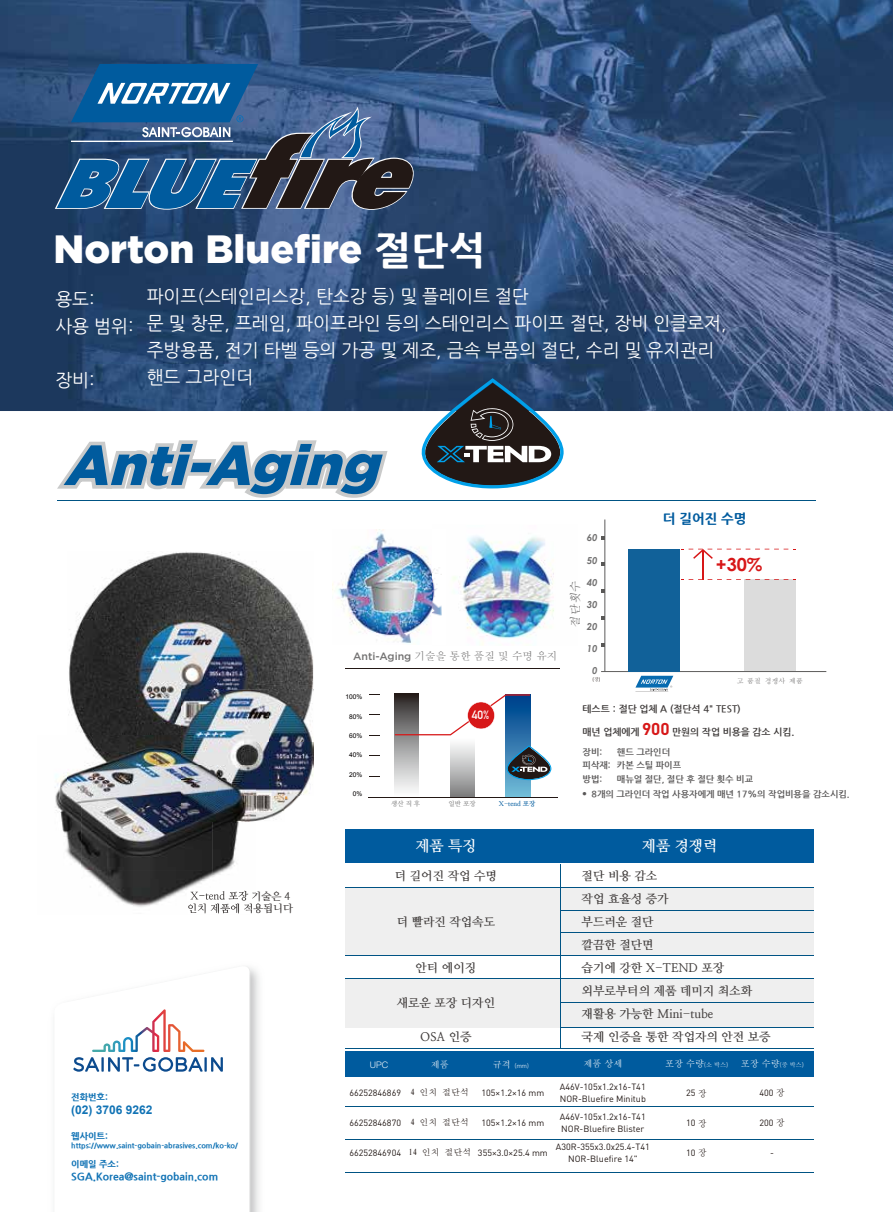
<style>
.page{position:relative;width:893px;height:1212px;background:#fff}
.page>*{position:absolute;margin:0;border:0;box-sizing:border-box;transform-origin:0 0}
.t1{font:italic 900 56.25px "Gotham";color:#005b9e}
.t2{font:900 39.45px "Gotham";color:#fff}
.t3{font:18px/27px "Nanum Gothic";color:#fff}
.t4{font:700 18px "Century Gothic";color:#d71718}
.t5{font:700 14.85px "Nanum Myeongjo";color:#fff}
.t6{font:800 13.5px "Nanum Gothic";color:#005b9e}
.t7{font:700 12px/23px "Nanum Myeongjo";color:#3e3a39}
.t8{font:700 12px "Arial";color:#1173b5}
.t9{font:italic 11.85px "J Csm PC";color:#727171}
.t10{font:700 11.85px "DIN Alternate";color:#fff}
.t11{font:500 10.65px "Adobe Myungjo Std";color:#727171}
.t12{font:800 10.5px "Nanum Gothic";color:#1173b5}
.t13{font:700 9.6px "Nanum Gothic";color:#3e3a39}
.t14{font:italic 700 9.6px "Century Gothic";color:#727171}
.t15{font:9px/11.9px "DIN Pro";color:#221815}
.t16{font:700 9px/13.4px "Nanum Gothic";color:#595757}
.t17{font:500 9px "Adobe Myungjo Std";color:#fff}
.t18{font:800 9px "Nanum Gothic";color:#1173b5}
.t19{font:9px "J Csm PC";color:#221815}
.t20{font:300 9px "Ping Fang SC";color:#fff}
.t21{font:800 7.5px "Nanum Gothic";color:#1173b5}
.t22{font:7.05px "J Csm PC";color:#727171}
.t23{font:6.6px "Arial";color:#040000}
.t24{font:700 6.6px "Nanum Myeongjo";color:#898989}
.t25{font:700 6.6px "Nanum Myeongjo";color:#005b9e}
.t26{font:300 6px "Ping Fang SC";color:#fff}
.t27{font:4.8px "Source Han Sans CN";color:#231815}
.t28{font:700 4.5px "Nanum Gothic";color:#595757}
.s1{font-family:"Nanum Gothic";font-weight:800}
.s2{font-family:"Gotham"}
.s3{font-family:"Adobe Myungjo Std";font-weight:500}
.s4{font-family:"DIN Pro";font-size:16.95px;color:#d71718}
.s5{font-family:"Adobe Myungjo Std";font-weight:500;font-size:9px}
.s6{font-family:"Ping Fang SC";font-weight:300;font-size:6px}
.s7{font-size:6px}
.s8{font-family:"J Csm PC"}
</style>
<div class="page">
<img style="left:0;top:0;width:893px;height:411px">
<img style="left:337px;top:530px;width:96px;height:114px">
<img style="left:452px;top:536px;width:102px;height:109px">
<img style="left:433px;top:568px;width:9px;height:48px">
<svg style="left:394px;top:693px;width:25px;height:98px"></svg>
<div style="left:450px;top:737px;width:24px;height:60px;background:linear-gradient(to bottom,#fff,#818181)"></div>
<svg style="left:506px;top:735px;width:24px;height:62px"></svg>
<svg style="left:395px;top:694px;width:135px;height:41px"></svg>
<hr style="left:369px;top:797px;width:189px;height:1px;background:#231815">
<hr style="left:346px;top:669px;width:214px;height:1px;background:#231815">
<svg style="left:54px;top:965px;width:196px;height:247px"></svg>
<svg style="left:73px;top:1009px;width:131px;height:63px"></svg>
<svg style="left:211px;top:1057px;width:12px;height:14px"></svg>
<hr style="left:204px;top:1057px;width:3px;height:15px;background:#0c4b8e">
<hr style="left:58px;top:501px;width:758px;height:1px;background:#005384">
<div style="left:346px;top:887px;width:468px;height:68px;background:#efefef"></div>
<div style="left:346px;top:829px;width:214px;height:33px;background:#005b9e"></div>
<div style="left:560px;top:829px;width:253px;height:33px;background:#005b9e"></div>
<div style="left:346px;top:978px;width:468px;height:50px;background:#efefef"></div>
<div style="left:346px;top:1051px;width:468px;height:26px;background:#005b9e"></div>
<hr style="left:346px;top:1139px;width:468px;height:1px;background:#005384">
<hr style="left:346px;top:1106px;width:468px;height:1px;background:#005384">
<hr style="left:346px;top:1048px;width:468px;height:1px;background:#005384">
<hr style="left:346px;top:978px;width:468px;height:1px;background:#005384">
<hr style="left:346px;top:955px;width:468px;height:1px;background:#005384">
<hr style="left:560px;top:932px;width:254px;height:1px;background:#005384">
<hr style="left:346px;top:887px;width:468px;height:1px;background:#005384">
<hr style="left:561px;top:910px;width:253px;height:1px;background:#005384">
<hr style="left:560px;top:864px;width:1px;height:185px;background:#005384">
<hr style="left:560px;top:1003px;width:254px;height:1px;background:#005384">
<hr style="left:560px;top:1027px;width:254px;height:1px;background:#005384">
<svg style="left:55px;top:64px;width:363px;height:146px;background:#335c86"></svg>
<svg style="left:421px;top:378px;width:143px;height:110px"></svg>
<svg style="left:506px;top:745px;width:45px;height:35px"></svg>
<hr style="left:346px;top:1172px;width:468px;height:1px;background:#005384">
<hr style="left:604px;top:519px;width:1px;height:153px;background:#595857">
<hr style="left:601px;top:671px;width:225px;height:1px;background:#595857">
<div style="left:629px;top:549px;width:51px;height:122px;background:#116199"></div>
<div style="left:744px;top:579px;width:51px;height:92px;background:#dcdcdc"></div>
<svg style="left:681px;top:579px;width:114px;height:1px"></svg>
<hr style="left:702px;top:550px;width:2px;height:29px;background:#d71718">
<svg style="left:681px;top:549px;width:114px;height:10px"></svg>
<hr style="left:635px;top:691px;width:33px;height:1px;background:#656464">
<svg style="left:635px;top:676px;width:38px;height:15px"></svg>
<svg style="left:57px;top:440px;width:337px;height:61px"></svg>
<img style="left:68px;top:552px;width:245px;height:183px">
<img style="left:313px;top:733px;width:1px;height:44px">
<img style="left:212px;top:796px;width:72px;height:25px">
<img style="left:284px;top:796px;width:15px;height:15px">
<img style="left:182px;top:690px;width:43px;height:45px">
<img style="left:225px;top:690px;width:88px;height:53px">
<img style="left:256px;top:743px;width:57px;height:53px">
<img style="left:55px;top:772px;width:26px;height:93px">
<img style="left:81px;top:796px;width:131px;height:118px">
<img style="left:212px;top:821px;width:43px;height:93px">
<img style="left:187px;top:891px;width:69px;height:10px">
<img style="left:188px;top:903px;width:68px;height:10px">
<img style="left:68px;top:735px;width:188px;height:61px">
<h2 class="t2" style="left:53px;top:222px;width:433px">Norton Bluefire <span class="s1">절단석</span></h2>
<h3 class="t3" style="left:55px;top:286px;width:80px">용도:<br>사용 범위:</h3>
<h3 class="t3" style="left:55px;top:367px;width:41px">장비:</h3>
<h3 class="t3" style="left:147px;top:283px;width:581px">파이프(스테인리스강, 탄소강 등) 및 플레이트 절단<br>문 및 창문, 프레임, 파이프라인 등의 스테인리스 파이프 절단, 장비 인클로저, 주방용품, 전기 타벨 등의 가공 및 제조, 금속 부품의 절단, 수리 및 유지관리 핸드 그라인더</h3>
<h1 class="t1" style="left:63px;top:426px;width:336px">Anti-Aging</h1>
<p class="t11" style="left:353px;top:651px;width:206px"><span class="s2">Anti-Aging</span> 기술을 통한 품질 및 수명 유지</p>
<p class="t23" style="left:346px;top:692px;width:18px">100%</p>
<p class="t23" style="left:349px;top:712px;width:15px">80%</p>
<p class="t23" style="left:349px;top:731px;width:15px">60%</p>
<p class="t23" style="left:349px;top:751px;width:15px">40%</p>
<p class="t23" style="left:349px;top:770px;width:15px">20%</p>
<p class="t23" style="left:353px;top:790px;width:11px">0%</p>
<h3 class="t10" style="left:472px;top:706px;width:19px">40%</h3>
<p class="t24" style="left:391px;top:799px;width:31px">생산 직 후</p>
<p class="t24" style="left:449px;top:800px;width:29px">일반 포장</p>
<p class="t25" style="left:499px;top:800px;width:38px">X-tend 포장</p>
<p class="t14" style="left:587px;top:531px;width:12px">60</p>
<p class="t14" style="left:587px;top:575px;width:12px">40</p>
<p class="t14" style="left:587px;top:553px;width:12px">50</p>
<h3 class="t9" style="left:569px;top:628px;width:51px;rotate:-90deg">절단횟수</h3>
<p class="t14" style="left:587px;top:597px;width:12px">30</p>
<p class="t14" style="left:587px;top:619px;width:12px">20</p>
<h3 class="t6" style="left:663px;top:512px;width:85px">더 길어진 수명</h3>
<h3 class="t4" style="left:716px;top:550px;width:48px">+30%</h3>
<p class="t14" style="left:587px;top:641px;width:12px">10</p>
<p class="t27" style="left:592px;top:677px;width:9px">(<span class="s3">장</span>)</p>
<p class="t22" style="left:737px;top:677px;width:68px">고 품질 경쟁사 제품</p>
<p class="t14" style="left:592px;top:663px;width:7px">0</p>
<p class="t13" style="left:583px;top:704px;width:160px">테스트：절단 업체 A (절단석 4" TEST)</p>
<p class="t13" style="left:583px;top:727px;width:213px">매년 업체에게 <span class="s4">900</span> 만원의 작업 비용을 감소 시킴.</p>
<p class="t16" style="left:583px;top:746px;width:100px;text-indent:34px">핸드 그라인더 피삭재: 카본 스틸 파이프 방법:</p>
<p class="t16" style="left:583px;top:746px;width:21px">장비:</p>
<p class="t16" style="left:592px;top:771px;width:260px;line-height:15.5px;text-indent:25px">매뉴얼 절단, 절단 후 절단 횟수 비교<br>8개의 그라인더 작업 사용자에게 매년 17%의 작업비용을 감소시킴.</p>
<p class="t28" style="left:583px;top:791px;width:6px">●</p>
<p class="t18" style="left:71px;top:1092px;width:38px">전화번호:</p>
<h3 class="t8" style="left:71px;top:1102px;width:83px">(02) 3706 9262</h3>
<p class="t18" style="left:71px;top:1131px;width:38px">웹사이트:</p>
<p class="t21" style="left:71px;top:1141px;width:168px">https://www.saint-gobain-abrasives.com/ko-ko/</p>
<p class="t18" style="left:71px;top:1159px;width:49px">이메일 주소:</p>
<p class="t12" style="left:71px;top:1171px;width:148px">SGA.Korea@saint-gobain.com</p>
<h3 class="t5" style="left:415px;top:837px;width:63px">제품 특징</h3>
<h3 class="t5" style="left:642px;top:837px;width:77px">제품 경쟁력</h3>
<h3 class="t7" style="left:395px;top:864px;width:103px">더 길어진 작업 수명</h3>
<h3 class="t7" style="left:582px;top:864px;width:77px">절단 비용 감소</h3>
<h3 class="t7" style="left:397px;top:910px;width:100px">더 빨라진 작업속도</h3>
<h3 class="t7" style="left:416px;top:956px;width:62px">안티 에이징</h3>
<h3 class="t7" style="left:397px;top:991px;width:100px">새로운 포장 디자인</h3>
<h3 class="t7" style="left:420px;top:1025px;width:53px">OSA 인증</h3>
<h3 class="t7" style="left:582px;top:887px;width:172px">작업 효율성 증가<br>부드러운 절단<br>깔끔한 절단면<br>습기에 강한 X-TEND 포장 외부로부터의 제품 데미지 최소화</h3>
<h3 class="t7" style="left:582px;top:1025px;width:190px">국제 인증을 통한 작업자의 안전 보증</h3>
<h3 class="t7" style="left:582px;top:1002px;width:133px">재활용 가능한 Mini-tube</h3>
<p class="t20" style="left:370px;top:1059px;width:20px">UPC</p>
<p class="t17" style="left:431px;top:1060px;width:19px">제품</p>
<p class="t26" style="left:493px;top:1062px;width:42px"><span class="s5">규격</span>（mm）</p>
<p class="t17" style="left:583px;top:1059px;width:40px">제품 상세</p>
<p class="t17" style="left:665px;top:1059px;width:64px">포장 수량<span class="s6">(</span><span class="s7">소 박스</span><span class="s6">)</span></p>
<p class="t17" style="left:741px;top:1059px;width:64px">포장 수량<span class="s6">(</span><span class="s7">중 박스</span><span class="s6">)</span></p>
<p class="t15" style="left:349px;top:1086px;width:53px">66252846869</p>
<p class="t15" style="left:560px;top:1080px;width:88px">A46V-105x1.2x16-T41<br>NOR-Bluefire Minitub</p>
<p class="t15" style="left:560px;top:1110px;width:87px">A46V-105x1.2x16-T41<br>NOR-Bluefire Blister</p>
<p class="t15" style="left:481px;top:1086px;width:64px">105×1.2×16 mm</p>
<p class="t15" style="left:686px;top:1086px;width:22px">25 <span class="s8">장</span></p>
<p class="t15" style="left:759px;top:1086px;width:27px">400 <span class="s3">장</span></p>
<p class="t19" style="left:411px;top:1087px;width:60px">4 인치 절단석</p>
<p class="t19" style="left:411px;top:1117px;width:60px">4 인치 절단석</p>
<p class="t15" style="left:349px;top:1116px;width:53px">66252846870</p>
<p class="t15" style="left:481px;top:1116px;width:64px">105×1.2×16 mm</p>
<p class="t15" style="left:686px;top:1116px;width:22px">10 <span class="s8">장</span></p>
<p class="t15" style="left:759px;top:1116px;width:27px">200 <span class="s3">장</span></p>
<p class="t15" style="left:556px;top:1140px;width:95px;text-align:center">A30R-355x3.0x25.4-T41<br>NOR-Bluefire 14"</p>
<p class="t15" style="left:349px;top:1146px;width:200px">66252846904 <span class="s8">14 인치 절단석</span> 355×3.0×25.4 mm</p>
<p class="t15" style="left:686px;top:1146px;width:22px">10 <span class="s3">장</span></p>
<p class="t15" style="left:770px;top:1146px;width:5px">-</p>
</div>
